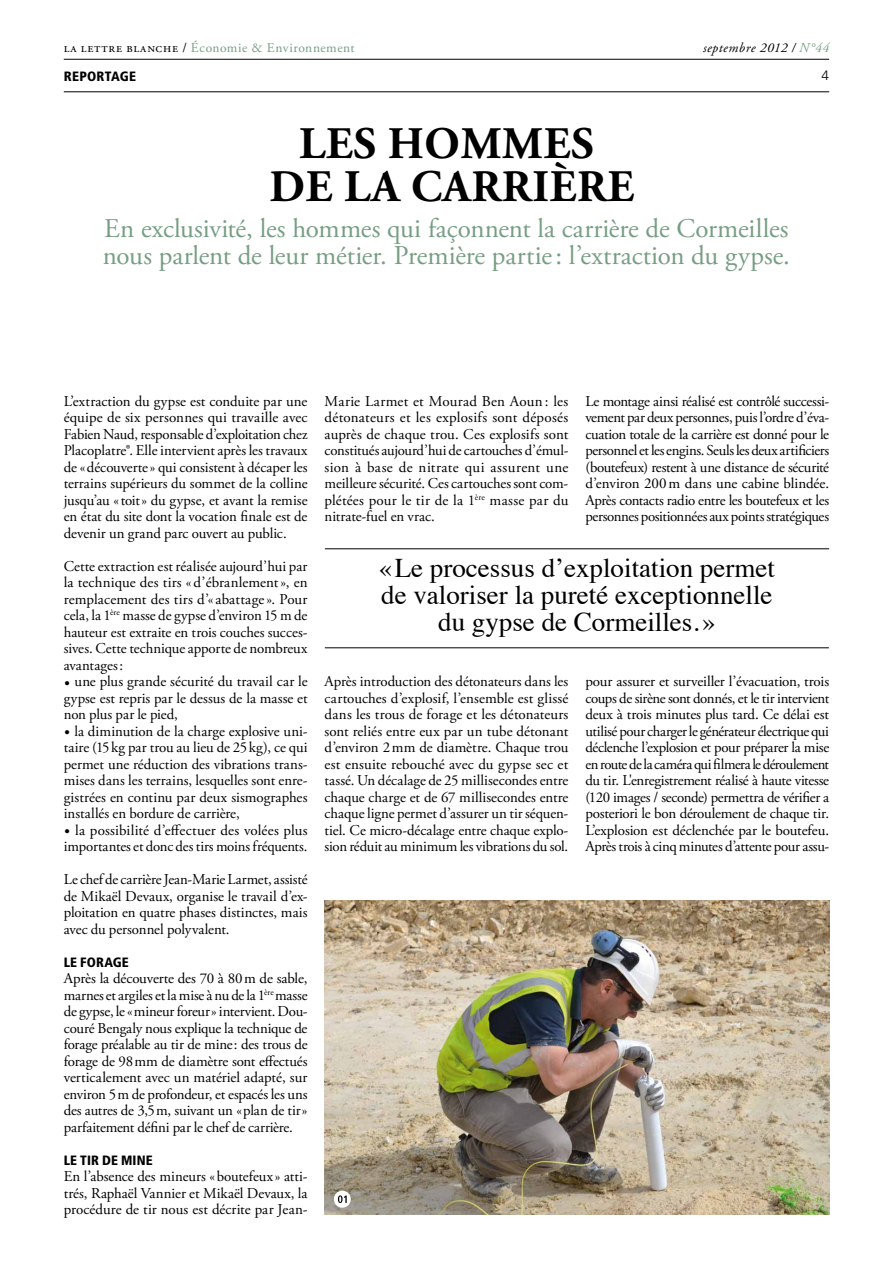
<style>
.page{position:relative;width:893px;height:1263px;background:#fff}
.page>*{position:absolute;margin:0;border:0;box-sizing:border-box;transform-origin:0 0}
.t1{font:700 45px/43.5px "Adobe Garamond Pro";letter-spacing:.015em;color:#000}
.t2{font:27px/27px "Adobe Garamond Pro";letter-spacing:-.005em;color:#779e84}
.t3{font:27px/27px "Times";color:#000;text-align:center}
.t4{font:15px/16.5px "Adobe Garamond Pro";letter-spacing:-.005em;color:#000;text-align:justify}
.t5{font:13.5px "Adobe Garamond Pro";letter-spacing:.05em;color:#779e84}
.t6{font:900 condensed 13.5px "Frutiger";letter-spacing:.015em;color:#000}
.t7{font:italic 13.5px "Adobe Garamond Pro";letter-spacing:.04em;color:#000}
.t8{font:300 13.5px "Frutiger";color:#000}
.s1{color:#000}
.s2{color:#779e84}
</style>
<div class="page">
<hr style="left:64px;top:59px;width:765px;height:1px;background:#000">
<hr style="left:64px;top:92px;width:765px;height:1px;background:#000">
<img style="left:325px;top:901px;width:504px;height:313px">
<div style="left:334px;top:1191px;width:17px;height:17px;background:#fff;border-radius:50%"></div>
<svg style="left:338px;top:1195px;width:9px;height:8px"></svg>
<hr style="left:325px;top:548px;width:504px;height:1px;background:#000">
<hr style="left:325px;top:647px;width:504px;height:1px;background:#000">
<p class="t5" style="left:64px;top:40px;width:292px"><span class="s1">la lettre blanche /</span> Économie &amp; Environnement</p>
<p class="t7" style="left:703px;top:40px;width:128px">septembre 2012 / <span class="s2">n°44</span></p>
<p class="t6" style="left:64px;top:68px;width:74px">REPORTAGE</p>
<h1 class="t1" style="left:270px;top:122px;width:319px;text-indent:30px">LES HOMMES<br>DE LA CARRI</h1>
<h1 class="t1" style="left:550px;top:166px;width:86px">ÈRE</h1>
<h2 class="t2" style="left:103px;top:216px;width:689px">En exclusivité, les hommes qui façonnent la carrière de Cormeilles nous parlent de leur métier. Première partie: l’extraction du gypse.</h2>
<p class="t8" style="left:821px;top:68px;width:9px">4</p>
<p class="t4" style="left:64px;top:393px;width:245px">L’extraction du gypse est conduite par une équipe de six personnes qui travaille avec Fabien Naud, responsable d’exploitation chez Placoplatre®. Elle intervient après les travaux de «découverte» qui consistent à décaper les terrains supérieurs du sommet de la colline jusqu’au «toit» du gypse, et avant la remise en état du site dont la vocation finale est de devenir un grand parc ouvert au public.</p>
<p class="t4" style="left:64px;top:558px;width:245px">Cette extraction est réalisée aujourd’hui par la technique des tirs « d’ébranlement», en remplacement des tirs d’« abattage». Pour cela, la 1<sup>ère</sup> masse de gypse d’environ 15 m de hauteur est extraite en trois couches succes&shy;sives. Cette technique apporte de nombreux avantages:</p>
<p class="t4" style="left:64px;top:674px;width:245px">• une plus grande sécurité du travail car le gypse est repris par le dessus de la masse et non plus par le pied,</p>
<p class="t4" style="left:64px;top:723px;width:245px">• la diminution de la charge explosive uni&shy;taire (15kg par trou au lieu de 25kg), ce qui permet une réduction des vibrations trans&shy;mises dans les terrains, lesquelles sont enre&shy;gistrées en continu par deux sismographes installés en bordure de carrière,</p>
<p class="t4" style="left:64px;top:822px;width:245px">• la possibilité d’effectuer des volées plus importantes et donc des tirs moins fréquents.</p>
<p class="t4" style="left:64px;top:872px;width:245px">Le chef de carrière Jean-Marie Larmet, assisté de Mikaël Devaux, organise le travail d’ex&shy;ploitation en quatre phases distinctes, mais avec du personnel polyvalent.</p>
<p class="t6" style="left:64px;top:954px;width:67px">LE FORAGE</p>
<p class="t4" style="left:64px;top:971px;width:245px">Après la découverte des 70 à 80m de sable, marnes et argiles et la mise à nu de la 1<sup>ère</sup> masse de gypse, le «mineur foreur» intervient. Dou&shy;couré Bengaly nous explique la technique de forage préalable au tir de mine: des trous de forage de 98mm de diamètre sont effectués verticalement avec un matériel adapté, sur environ 5m de profondeur, et espacés les uns des autres de 3,5m, suivant un «plan de tir» parfaitement défini par le chef de carrière.</p>
<p class="t6" style="left:64px;top:1152px;width:91px">LE TIR DE MINE</p>
<p class="t4" style="left:64px;top:1169px;width:245px">En l’absence des mineurs «boutefeux» atti&shy;trés, Raphaël Vannier et Mikaël Devaux, la procédure de tir nous est décrite par Jean-</p>
<p class="t4" style="left:325px;top:393px;width:245px">Marie Larmet et Mourad Ben Aoun : les détonateurs et les explosifs sont déposés auprès de chaque trou. Ces explosifs sont constitués aujourd’hui de cartouches d’émul&shy;sion à base de nitrate qui assurent une meilleure sécurité. Ces cartouches sont com&shy;plétées pour le tir de la 1<sup>ère</sup> masse par du nitrate-fuel en vrac.</p>
<p class="t4" style="left:585px;top:393px;width:245px">Le montage ainsi réalisé est contrôlé successi&shy;vement par deux personnes, puis l’ordre d’éva&shy;cuation totale de la carrière est donné pour le personnel et les engins. Seuls les deux artificiers (boutefeux) restent à une distance de sécurité d’environ 200m dans une cabine blindée.<br>Après contacts radio entre les boutefeux et les personnes positionnées aux points stratégiques</p>
<h2 class="t3" style="left:379px;top:552px;width:397px">«Le processus d’exploitation permet de valoriser la pureté exceptionnelle du gypse de Cormeilles.»</h2>
<p class="t4" style="left:325px;top:674px;width:245px">Après introduction des détonateurs dans les cartouches d’explosif, l’ensemble est glissé dans les trous de forage et les détonateurs sont reliés entre eux par un tube détonant d’environ 2mm de diamètre. Chaque trou est ensuite rebouché avec du gypse sec et tassé. Un décalage de 25 millisecondes entre chaque charge et de 67 millisecondes entre chaque ligne permet d’assurer un tir séquen&shy;tiel. Ce micro-décalage entre chaque explo&shy;sion réduit au minimum les vibrations du sol.</p>
<p class="t4" style="left:585px;top:674px;width:245px">pour assurer et surveiller l’évacuation, trois coups de sirène sont donnés, et le tir intervient deux à trois minutes plus tard. Ce délai est utilisé pour charger le générateur électrique qui déclenche l’explosion et pour préparer la mise en route de la caméra qui filmera le déroulement du tir. L'enregistrement réalisé à haute vitesse (120 images / seconde) permettra de vérifier a posteriori le bon déroulement de chaque tir.<br>L’explosion est déclenchée par le boutefeu.<br>Après trois à cinq minutes d’attente pour assu-</p>
</div>
